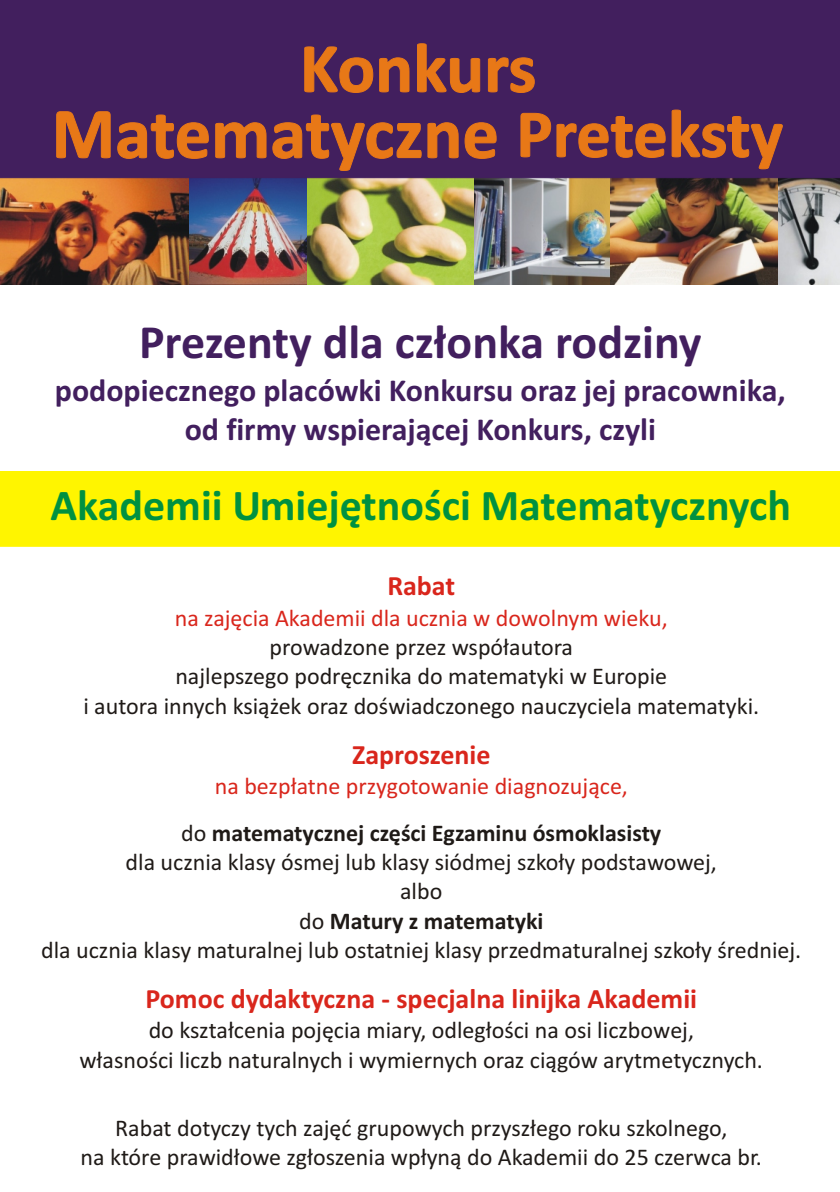
<style>
.page{position:relative;width:840px;height:1192px;background:#fff}
.page>*{position:absolute;margin:0;border:0;box-sizing:border-box;transform-origin:0 0}
.t1{font:700 48px "Calibri";color:#421f5e}
.t2{font:700 44px "Calibri";color:#009140}
.t3{font:700 32px/39px "Calibri";color:#421f5e;text-align:center}
.t4{font:700 28px "Calibri";color:#d9261c}
.t5{font:24px/29.2px "Calibri";color:#1f1a17;text-align:center}
.t6{font:24px "Calibri";color:#d9261c}
.s1{font-weight:700}
</style>
<div class="page">
<img style="left:777px;top:178px;width:63px;height:107px">
<img style="left:609px;top:178px;width:168px;height:107px">
<img style="left:473px;top:178px;width:136px;height:107px">
<img style="left:307px;top:178px;width:166px;height:107px">
<img style="left:189px;top:178px;width:118px;height:107px">
<img style="left:0;top:178px;width:189px;height:107px">
<div style="left:0;top:0;width:840px;height:178px;background:#421f5e"></div>
<svg style="left:56px;top:111px;width:441px;height:60px;background:#814142"></svg>
<svg style="left:521px;top:110px;width:262px;height:59px;background:#7e3f43"></svg>
<svg style="left:304px;top:43px;width:231px;height:50px;background:#8a453f"></svg>
<div style="left:0;top:471px;width:840px;height:75px;background:#fff500"></div>
<h1 class="t1" style="left:139px;top:322px;width:564px">Prezenty dla cz³onka rodziny</h1>
<h3 class="t3" style="left:55px;top:374px;width:732px">podopiecznego placówki Konkursu oraz jej pracownika, od firmy wspieraj¹cej Konkurs, czyli</h3>
<h2 class="t2" style="left:50px;top:487px;width:742px">Akademii Umiejêtnoœci Matematycznych</h2>
<p class="t4" style="left:387px;top:574px;width:69px">Rabat</p>
<p class="t6" style="left:175px;top:608px;width:494px">na zajêcia Akademii dla ucznia w dowolnym wieku,</p>
<p class="t5" style="left:83px;top:634px;width:677px">prowadzone przez wspó³autora<br>najlepszego podrêcznika do matematyki w Europie<br>i autora innych ksi¹¿ek oraz doœwiadczonego nauczyciela matematyki.</p>
<p class="t4" style="left:352px;top:743px;width:140px">Zaproszenie</p>
<p class="t6" style="left:215px;top:776px;width:415px">na bezp³atne przygotowanie diagnozuj¹ce,</p>
<p class="t5" style="left:41px;top:820px;width:762px">do <span class="s1">matematycznej czêœci Egzaminu ósmoklasisty<br></span>dla ucznia klasy ósmej lub klasy siódmej szko³y podstawowej,<br>albo<br>do <span class="s1">Matury z matematyki<br></span>dla ucznia klasy maturalnej lub ostatniej klasy przedmaturalnej szko³y œredniej.</p>
<p class="t4" style="left:145px;top:987px;width:553px">Pomoc dydaktyczna - specjalna linijka Akademii</p>
<p class="t5" style="left:80px;top:1018px;width:685px">do kszta³cenia pojêcia miary, odleg³oœci na osi liczbowej,<br>w³asnoœci liczb naturalnych i wymiernych oraz ci¹gów arytmetycznych.</p>
<p class="t5" style="left:81px;top:1115px;width:683px">Rabat dotyczy tych zajêæ grupowych przysz³ego roku szkolnego,<br>na które prawid³owe zg³oszenia wp³yn¹ do Akademii do 25 czerwca br.</p>
</div>
